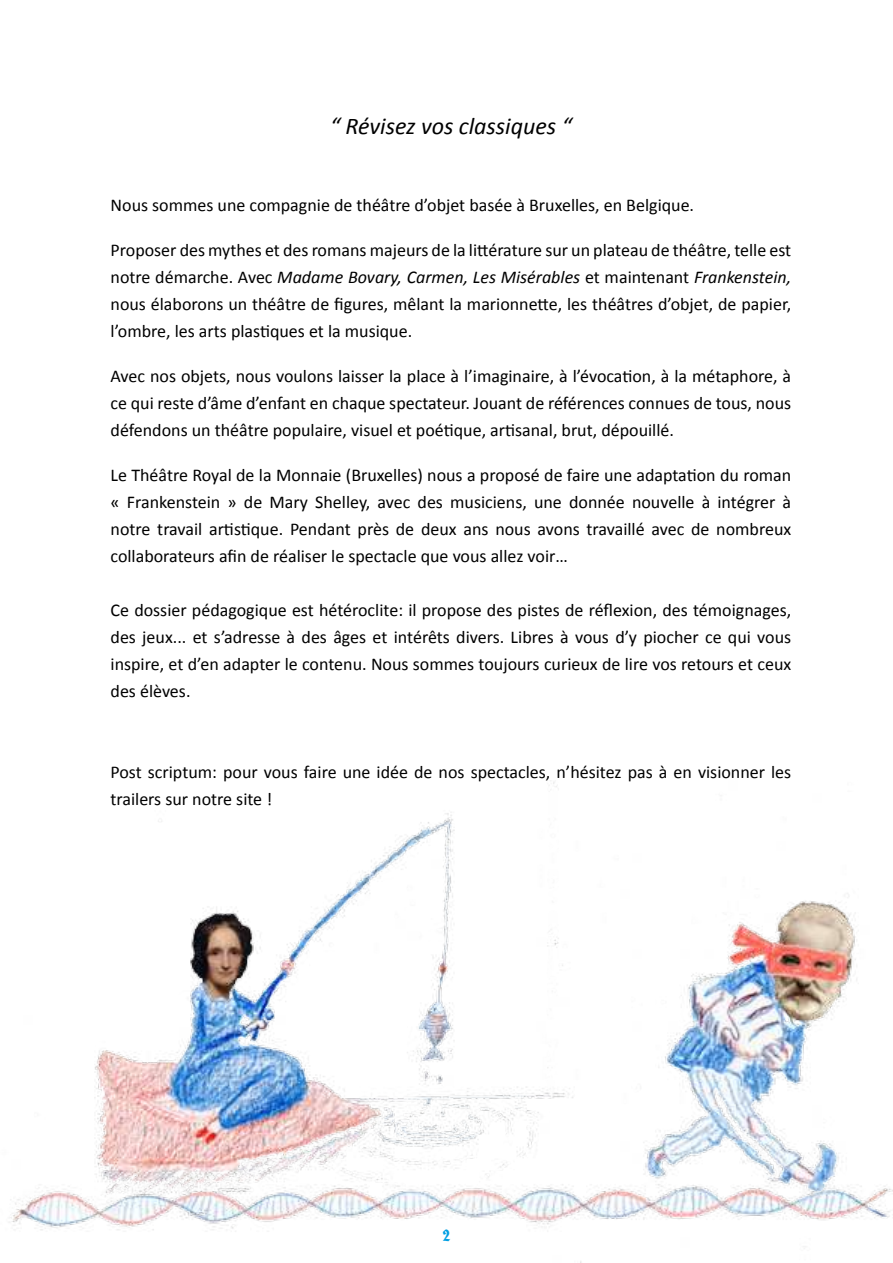
<style>
.page{position:relative;width:893px;height:1263px;background:#fff}
.page>*{position:absolute;margin:0;border:0;box-sizing:border-box;transform-origin:0 0}
.t1{font:italic 24px "Calibri";color:#000}
.t2{font:18px/27px "Calibri";color:#000;text-align:justify}
.t3{font:18px "Fairy Tale JF";color:#009fe3}
.s1{font-style:italic}
</style>
<div class="page">
<img style="left:9px;top:813px;width:504px;height:417px">
<img style="left:513px;top:782px;width:380px;height:481px">
<h1 class="t1" style="left:330px;top:111px;width:243px">“ Révisez vos classiques “</h1>
<p class="t2" style="left:111px;top:190px;width:585px">Nous sommes une compagnie de théâtre d’objet basée à Bruxelles, en Belgique.</p>
<p class="t2" style="left:111px;top:235px;width:682px">Proposer des mythes et des romans majeurs de la littérature sur un plateau de théâtre, telle est notre démarche. Avec <span class="s1">Madame Bovary, Carmen, Les Misérables</span> et maintenant <span class="s1">Frankenstein, </span>nous élaborons un théâtre de figures, mêlant la marionnette, les théâtres d’objet, de papier, l’ombre, les arts plastiques et la musique.</p>
<p class="t2" style="left:111px;top:361px;width:682px">Avec nos objets, nous voulons laisser la place à l’imaginaire, à l’évocation, à la métaphore, à ce qui reste d’âme d’enfant en chaque spectateur. Jouant de références connues de tous, nous défendons un théâtre populaire, visuel et poétique, artisanal, brut, dépouillé.</p>
<p class="t2" style="left:111px;top:460px;width:682px">Le Théâtre Royal de la Monnaie (Bruxelles) nous a proposé de faire une adaptation du roman « Frankenstein » de Mary Shelley, avec des musiciens, une donnée nouvelle à intégrer à notre travail artistique. Pendant près de deux ans nous avons travaillé avec de nombreux collaborateurs afin de réaliser le spectacle que vous allez voir…</p>
<p class="t2" style="left:111px;top:595px;width:682px">Ce dossier pédagogique est hétéroclite: il propose des pistes de réflexion, des témoignages, des jeux... et s’adresse à des âges et intérêts divers. Libres à vous d’y piocher ce qui vous inspire, et d’en adapter le contenu. Nous sommes toujours curieux de lire vos retours et ceux des élèves.</p>
<p class="t2" style="left:111px;top:757px;width:682px">Post scriptum: pour vous faire une idée de nos spectacles, n’hésitez pas à en visionner les trailers sur notre site !</p>
<p class="t3" style="left:442px;top:1223px;width:10px">2</p>
</div>
